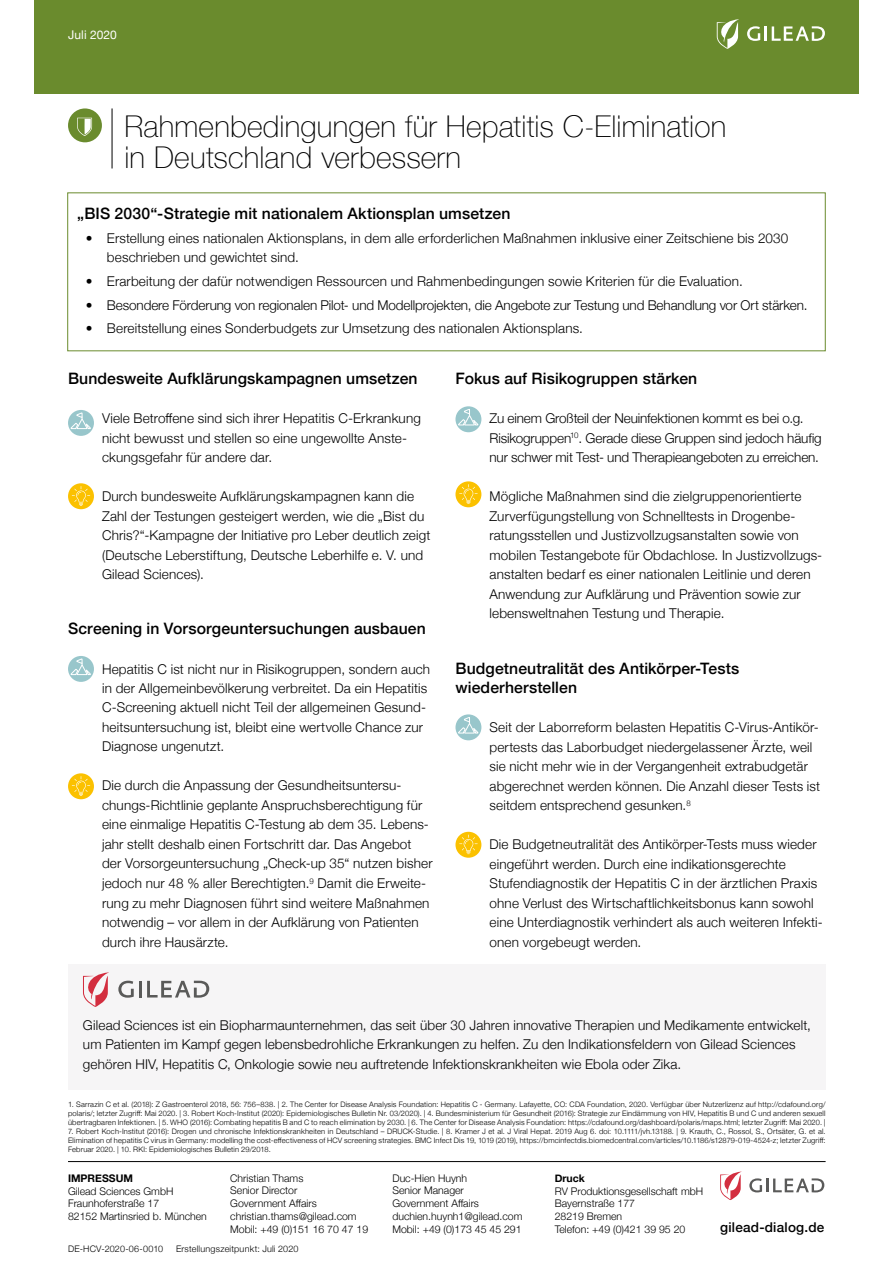
<style>
.page{position:relative;width:893px;height:1263px;background:#fff}
.page>*{position:absolute;margin:0;border:0;box-sizing:border-box;transform-origin:0 0}
.t1{font:100 30px/31.5px "Helvetica Neue";letter-spacing:.005em;color:#000}
.t2{font:500 15.75px/19.5px "Helvetica Neue";letter-spacing:.005em;color:#000}
.t3{font:300 13.5px/19.5px "Helvetica Neue";letter-spacing:.01em;color:#000}
.t4{font:300 13.5px/19.5px "Helvetica Neue";letter-spacing:-.01em;color:#000}
.t5{font:500 13.5px "Helvetica Neue";letter-spacing:.015em;color:#000}
.t6{font:12px "Helvetica Neue";letter-spacing:.01em;color:#fff}
.t7{font:300 10.5px/12.8px "Helvetica Neue";color:#000}
.t8{font:700 10.5px "Helvetica Neue";color:#000}
.t9{font:300 9px "Helvetica Neue";letter-spacing:.025em;color:#000}
.t10{font:300 7.5px/9px "Helvetica Neue";letter-spacing:.025em;color:#000;text-align:justify}
</style>
<div class="page">
<div style="left:68px;top:965px;width:758px;height:125px;background:#f6f5f6"></div>
<div style="left:34px;top:0;width:825px;height:94px;background:#6a8b2d"></div>
<hr style="left:112px;top:108px;width:1px;height:60px;background:#000">
<div style="left:68px;top:108px;width:34px;height:34px;background:#6a8b2d;border-radius:50%"></div>
<svg style="left:77px;top:118px;width:15px;height:18px"></svg>
<hr style="left:68px;top:1161px;width:758px;height:1px;background:#000">
<svg style="left:749px;top:1178px;width:13px;height:14px"></svg>
<hr style="left:766px;top:1178px;width:3px;height:14px;background:#5a5a59">
<svg style="left:773px;top:1178px;width:51px;height:14px"></svg>
<svg style="left:720px;top:1171px;width:22px;height:29px"></svg>
<svg style="left:118px;top:981px;width:16px;height:17px"></svg>
<hr style="left:139px;top:981px;width:3px;height:16px;background:#5a5a59">
<svg style="left:147px;top:981px;width:62px;height:17px"></svg>
<svg style="left:83px;top:972px;width:26px;height:35px"></svg>
<svg style="left:68px;top:773px;width:26px;height:26px"></svg>
<svg style="left:72px;top:776px;width:18px;height:20px"></svg>
<svg style="left:68px;top:483px;width:26px;height:26px"></svg>
<svg style="left:72px;top:486px;width:18px;height:20px"></svg>
<svg style="left:455px;top:481px;width:26px;height:26px"></svg>
<svg style="left:459px;top:484px;width:19px;height:20px"></svg>
<svg style="left:455px;top:832px;width:26px;height:26px"></svg>
<svg style="left:459px;top:835px;width:19px;height:19px"></svg>
<div style="left:68px;top:656px;width:26px;height:26px;background:#98c6cb;border-radius:50%"></div>
<svg style="left:70px;top:659px;width:21px;height:16px"></svg>
<div style="left:68px;top:410px;width:26px;height:26px;background:#98c6cb;border-radius:50%"></div>
<svg style="left:70px;top:413px;width:21px;height:16px"></svg>
<div style="left:455px;top:406px;width:26px;height:26px;background:#98c6cb;border-radius:50%"></div>
<svg style="left:458px;top:409px;width:20px;height:17px"></svg>
<div style="left:455px;top:714px;width:26px;height:26px;background:#98c6cb;border-radius:50%"></div>
<svg style="left:458px;top:717px;width:20px;height:17px"></svg>
<svg style="left:747px;top:26px;width:13px;height:15px"></svg>
<hr style="left:764px;top:26px;width:3px;height:15px;background:#fff">
<svg style="left:772px;top:26px;width:53px;height:15px"></svg>
<svg style="left:717px;top:19px;width:22px;height:30px"></svg>
<p class="t6" style="left:68px;top:27px;width:50px">Juli 2020</p>
<h1 class="t1" style="left:124px;top:109px;width:603px">Rahmenbedingungen für Hepatitis C-Elimination in Deutschland verbessern</h1>
<p class="t2" style="left:77px;top:202px;width:435px">„BIS 2030“-Strategie mit nationalem Aktionsplan umsetzen</p>
<p class="t3" style="left:107px;top:227px;width:683px;text-indent:-21px">• Erstellung eines nationalen Aktionsplans, in dem alle erforderlichen Maßnahmen inklusive einer Zeitschiene bis 2030 beschrieben und gewichtet sind.</p>
<p class="t3" style="left:86px;top:270px;width:659px">• Erarbeitung der dafür notwendigen Ressourcen und Rahmenbedingungen sowie Kriterien für die Evaluation.</p>
<p class="t4" style="left:86px;top:294px;width:723px">• Besondere Förderung von regionalen Pilot- und Modellprojekten, die Angebote zur Testung und Behandlung vor Ort stärken.</p>
<p class="t3" style="left:86px;top:318px;width:499px">• Bereitstellung eines Sonderbudgets zur Umsetzung des nationalen Aktionsplans.</p>
<p class="t2" style="left:68px;top:368px;width:351px">Bundesweite Aufklärungskampagnen umsetzen</p>
<p class="t3" style="left:102px;top:408px;width:320px">Viele Betroffene sind sich ihrer Hepatitis C-Erkrankung nicht bewusst und stellen so eine ungewollte Anste&shy;ckungsgefahr für andere dar.</p>
<p class="t3" style="left:102px;top:486px;width:330px">Durch bundesweite Aufklärungskampagnen kann die Zahl der Testungen gesteigert werden, wie die „Bist du Chris?“-Kampagne der Initiative pro Leber deutlich zeigt (Deutsche Leberstiftung, Deutsche Leberhilfe e. V. und Gilead Sciences).</p>
<p class="t2" style="left:68px;top:618px;width:359px">Screening in Vorsorgeuntersuchungen ausbauen</p>
<p class="t3" style="left:102px;top:658px;width:330px">Hepatitis C ist nicht nur in Risikogruppen, sondern auch in der Allgemeinbevölkerung verbreitet. Da ein Hepatitis C-Screening aktuell nicht Teil der allgemeinen Gesund&shy;heitsuntersuchung ist, bleibt eine wertvolle Chance zur Diagnose ungenutzt.</p>
<p class="t3" style="left:102px;top:775px;width:332px">Die durch die Anpassung der Gesundheitsuntersu&shy;chungs-Richtlinie geplante Anspruchsberechtigung für eine einmalige Hepatitis C-Testung ab dem 35. Lebens&shy;jahr stellt deshalb einen Fortschritt dar. Das Angebot der Vorsorgeuntersuchung „Check-up 35“ nutzen bisher jedoch nur 48 % aller Berechtigten.<sup>9</sup> Damit die Erweite&shy;rung zu mehr Diagnosen führt sind weitere Maßnahmen notwendig – vor allem in der Aufklärung von Patienten durch ihre Hausärzte.</p>
<p class="t2" style="left:455px;top:368px;width:243px">Fokus auf Risikogruppen stärken</p>
<p class="t4" style="left:489px;top:408px;width:334px">Zu einem Großteil der Neuinfektionen kommt es bei o.g.<br>Risikogruppen<sup>10</sup>. Gerade diese Gruppen sind jedoch häufig nur schwer mit Test- und Therapieangeboten zu erreichen.</p>
<p class="t3" style="left:489px;top:486px;width:334px">Mögliche Maßnahmen sind die zielgruppenorientierte Zurverfügungstellung von Schnelltests in Drogenbe&shy;ratungsstellen und Justizvollzugsanstalten sowie von mobilen Testangebote für Obdachlose. In Justizvollzugs&shy;anstalten bedarf es einer nationalen Leitlinie und deren Anwendung zur Aufklärung und Prävention sowie zur lebensweltnahen Testung und Therapie.</p>
<p class="t2" style="left:455px;top:657px;width:285px">Budgetneutralität des Antikörper-Tests wiederherstellen</p>
<p class="t3" style="left:489px;top:716px;width:332px">Seit der Laborreform belasten Hepatitis C-Virus-Antikör&shy;pertests das Laborbudget niedergelassener Ärzte, weil sie nicht mehr wie in der Vergangenheit extrabudgetär abgerechnet werden können. Die Anzahl dieser Tests ist seitdem entsprechend gesunken.<sup>8</sup></p>
<p class="t3" style="left:489px;top:833px;width:335px">Die Budgetneutralität des Antikörper-Tests muss wieder eingeführt werden. Durch eine indikationsgerechte Stufendiagnostik der Hepatitis C in der ärztlichen Praxis ohne Verlust des Wirtschaftlichkeitsbonus kann sowohl eine Unterdiagnostik verhindert als auch weiteren Infekti&shy;onen vorgebeugt werden.</p>
<p class="t3" style="left:83px;top:1014px;width:729px">Gilead Sciences ist ein Biopharmaunternehmen, das seit über 30 Jahren innovative Therapien und Medikamente entwickelt, um Patienten im Kampf gegen lebensbedrohliche Erkrankungen zu helfen. Zu den Indikationsfeldern von Gilead Sciences gehören HIV, Hepatitis C, Onkologie sowie neu auftretende Infektionskrankheiten wie Ebola oder Zika.</p>
<p class="t10" style="left:68px;top:1099px;width:759px">1. Sarrazin C et al. (2018): Z Gastroenterol 2018, 56: 756–838. | 2. The Center for Disease Analysis Foundation: Hepatitis C - Germany. Lafayette, CO: CDA Foundation, 2020. Verfügbar über Nutzerlizenz auf http://cdafound.org/ polaris/; letzter Zugriff: Mai 2020. | 3. Robert Koch-Institut (2020): Epidemiologisches Bulletin Nr. 03/2020). | 4. Bundesministerium für Gesundheit (2016): Strategie zur Eindämmung von HIV, Hepatitis B und C und anderen sexuell übertragbaren Infektionen. | 5. WHO (2016): Combating hepatitis B and C to reach elimination by 2030. | 6. The Center for Disease Analysis Foundation: https://cdafound.org/dashboard/polaris/maps.html; letzter Zugriff: Mai 2020. |</p>
<p class="t10" style="left:68px;top:1126px;width:759px">7. Robert Koch-Institut (2016): Drogen und chronische Infektionskrankheiten in Deutschland – DRUCK-Studie. | 8. Kramer J et al. J Viral Hepat. 2019 Aug 6. doi: 10.1111/jvh.13188. | 9. Krauth, C., Rossol, S., Ortsäter, G. et al.<br>Elimination of hepatitis C virus in Germany: modelling the cost-effectiveness of HCV screening strategies. BMC Infect Dis 19, 1019 (2019), https://bmcinfectdis.biomedcentral.com/articles/10.1186/s12879-019-4524-z; letzter Zugriff:<br>Februar 2020. | 10. RKI: Epidemiologisches Bulletin 29/2018.</p>
<p class="t8" style="left:68px;top:1170px;width:66px">IMPRESSUM</p>
<p class="t7" style="left:68px;top:1184px;width:140px">Gilead Sciences GmbH<br>Fraunhoferstraße 17<br>82152 Martinsried b. München</p>
<p class="t7" style="left:230px;top:1171px;width:139px">Christian Thams<br>Senior Director<br>Government Affairs christian.thams@gilead.com<br>Mobil: +49 (0)151 16 70 47 19</p>
<p class="t7" style="left:392px;top:1171px;width:131px">Duc-Hien Huynh<br>Senior Manager<br>Government Affairs duchien.huynh1@gilead.com<br>Mobil: +49 (0)173 45 45 291</p>
<p class="t8" style="left:555px;top:1170px;width:32px">Druck</p>
<p class="t7" style="left:555px;top:1183px;width:150px">RV Produktionsgesellschaft mbH<br>Bayernstraße 177<br>28219 Bremen<br>Telefon: +49 (0)421 39 95 20</p>
<p class="t9" style="left:68px;top:1241px;width:97px">DE-HCV-2020-06-0010</p>
<p class="t9" style="left:176px;top:1241px;width:124px">Erstellungszeitpunkt: Juli 2020</p>
<p class="t5" style="left:720px;top:1216px;width:106px">gilead-dialog.de</p>
</div>
